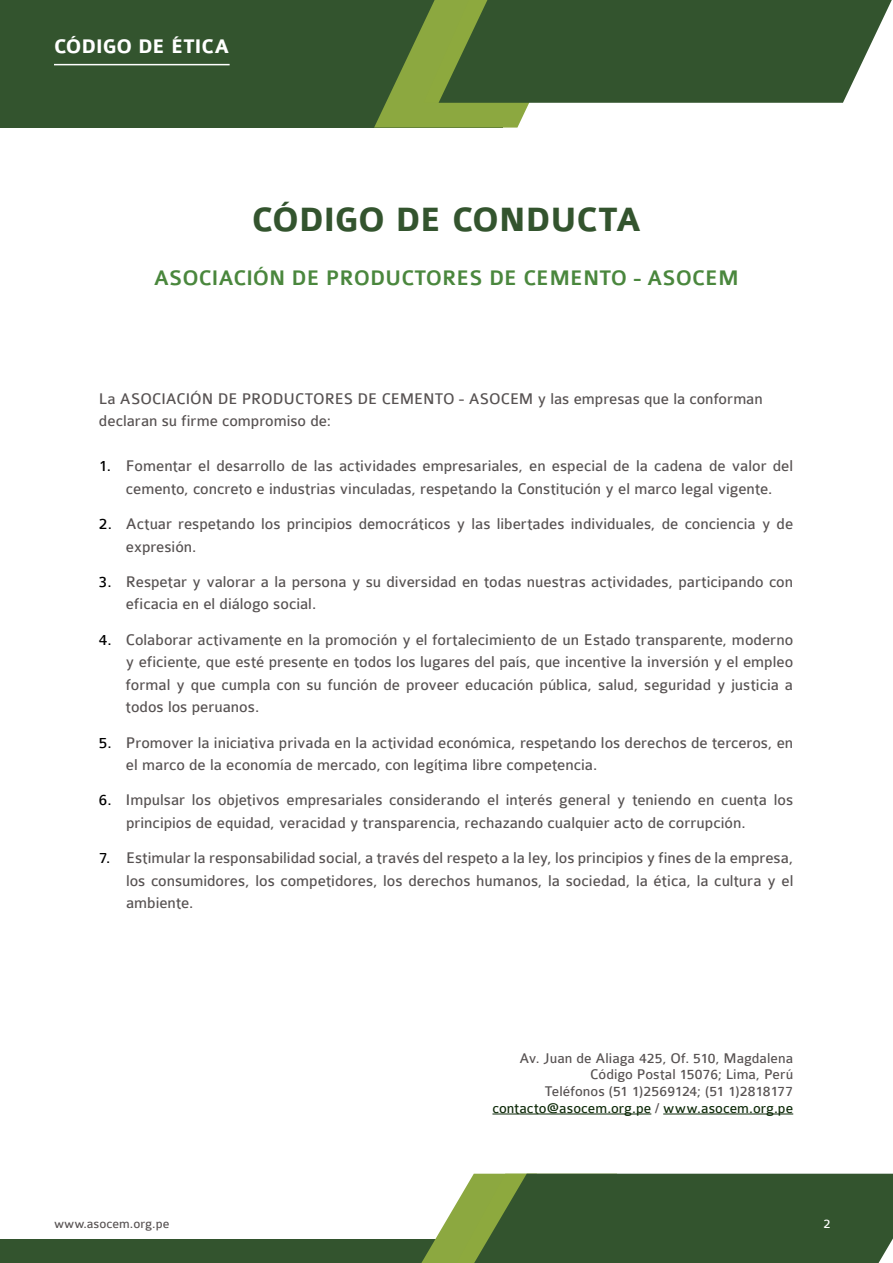
<style>
.page{position:relative;width:893px;height:1263px;background:#fff}
.page>*{position:absolute;margin:0;border:0;box-sizing:border-box;transform-origin:0 0}
.t1{font:700 36px "Colaborate";letter-spacing:-.01em;color:#33542e}
.t2{font:500 22.5px "Colaborate";color:#4a873d}
.t3{font:700 21px "Colaborate";color:#fff}
.t4{font:16.5px/22.5px "Colaborate";color:#575252}
.t5{font:15px/16.5px "Colaborate";color:#575252;text-align:right}
.t6{font:13.5px "Colaborate";color:#575252}
.t7{font:13.5px "Colaborate";color:#fff}
.s1{color:#000}
.s2{color:#0f2b0a}
</style>
<div class="page">
<div style="left:0;top:1239px;width:503px;height:24px;background:#33542e"></div>
<svg style="left:421px;top:1174px;width:472px;height:89px;background:#48673b"></svg>
<div style="left:0;top:0;width:503px;height:128px;background:#33542e"></div>
<svg style="left:374px;top:0;width:155px;height:128px"></svg>
<svg style="left:439px;top:0;width:453px;height:103px;background:#43623a"></svg>
<hr style="left:54px;top:64px;width:176px;height:1px;background:#fff">
<hr style="left:492px;top:1113px;width:159px;height:1px;background:#0f2b0a">
<hr style="left:663px;top:1113px;width:130px;height:1px;background:#0f2b0a">
<p class="t3" style="left:54px;top:35px;width:177px">CÓDIGO DE ÉTICA</p>
<h1 class="t1" style="left:252px;top:201px;width:391px">CÓDIGO DE CONDUCTA</h1>
<h2 class="t2" style="left:154px;top:266px;width:587px">ASOCIACIÓN DE PRODUCTORES DE CEMENTO - ASOCEM</h2>
<p class="t4" style="left:99px;top:388px;width:665px">La ASOCIACIÓN DE PRODUCTORES DE CEMENTO - ASOCEM y las empresas que la conforman declaran su firme compromiso de:</p>
<p class="t4" style="left:99px;top:455px;width:696px;text-align:center"><span class="s1">1.</span> Fomentar el desarrollo de las actividades empresariales, en especial de la cadena de valor del cemento, concreto e industrias vinculadas, respetando la Constitución y el marco legal vigente.</p>
<p class="t4" style="left:126px;top:513px;width:669px;text-indent:-27px"><span class="s1">2.</span> Actuar respetando los principios democráticos y las libertades individuales, de conciencia y de expresión.</p>
<p class="t4" style="left:126px;top:571px;width:669px;text-indent:-27px"><span class="s1">3.</span> Respetar y valorar a la persona y su diversidad en todas nuestras actividades, participando con eficacia en el diálogo social.</p>
<p class="t4" style="left:126px;top:628px;width:669px;text-align:justify;text-indent:-27px"><span class="s1">4.</span> Colaborar activamente en la promoción y el fortalecimiento de un Estado transparente, moderno y eficiente, que esté presente en todos los lugares del país, que incentive la inversión y el empleo formal y que cumpla con su función de proveer educación pública, salud, seguridad y justicia a todos los peruanos.</p>
<p class="t4" style="left:126px;top:731px;width:669px;text-indent:-27px"><span class="s1">5.</span> Promover la iniciativa privada en la actividad económica, respetando los derechos de terceros, en el marco de la economía de mercado, con legítima libre competencia.</p>
<p class="t4" style="left:126px;top:789px;width:669px;text-indent:-27px"><span class="s1">6.</span> Impulsar los objetivos empresariales considerando el interés general y teniendo en cuenta los principios de equidad, veracidad y transparencia, rechazando cualquier acto de corrupción.</p>
<p class="t4" style="left:126px;top:847px;width:669px;text-align:justify;text-indent:-27px"><span class="s1">7.</span> Estimular la responsabilidad social, a través del respeto a la ley, los principios y fines de la empresa, los consumidores, los competidores, los derechos humanos, la sociedad, la ética, la cultura y el ambiente.</p>
<p class="t5" style="left:492px;top:1050px;width:302px">Av. Juan de Aliaga 425, Of. 510, Magdalena Código Postal 15076; Lima, Perú<br>Teléfonos (51 1)2569124; (51 1)2818177 <span class="s2">contacto@asocem.org.pe</span> / <span class="s2">www.asocem.org.pe</span></p>
<p class="t6" style="left:54px;top:1217px;width:117px">www.asocem.org.pe</p>
<p class="t7" style="left:823px;top:1217px;width:8px">2</p>
</div>
